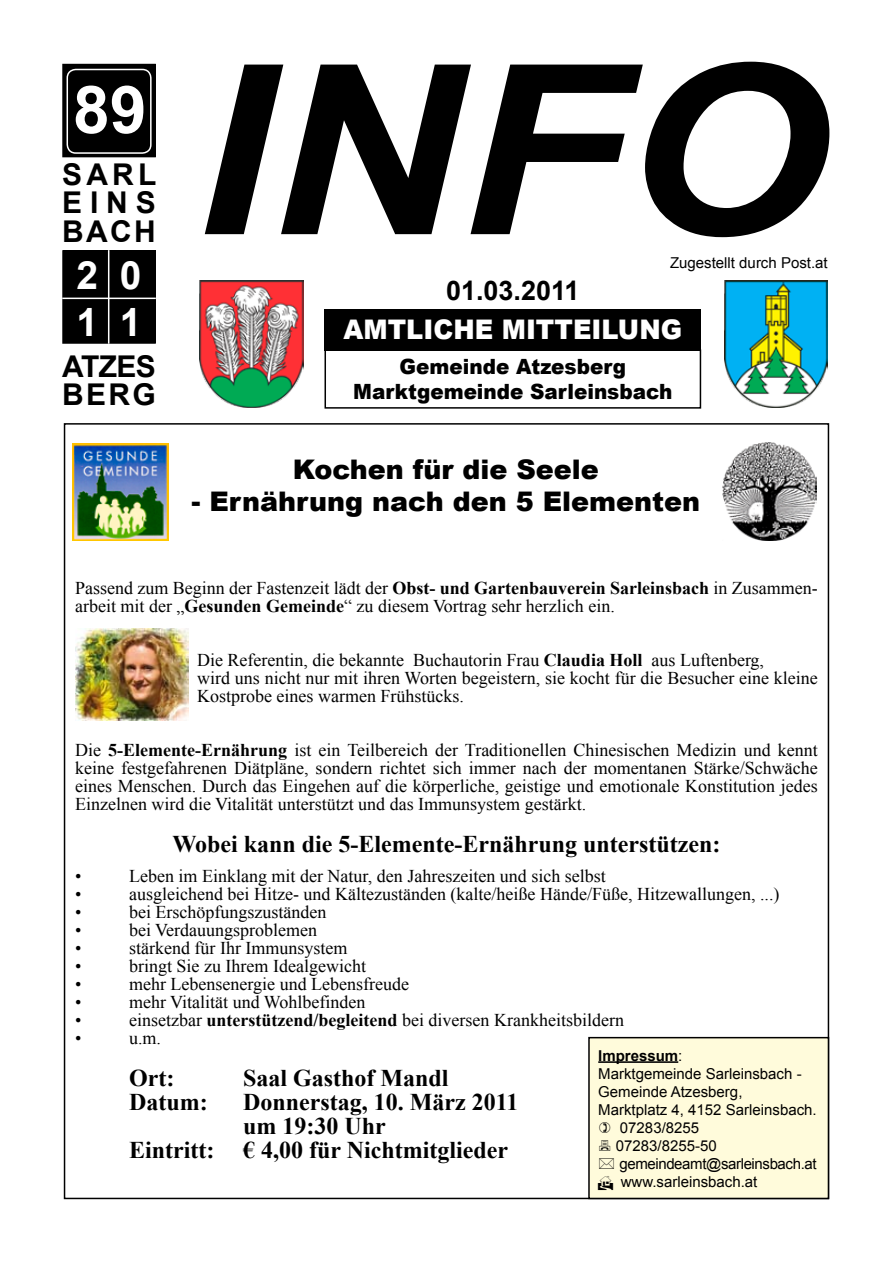
<style>
.page{position:relative;width:893px;height:1263px;background:#fff}
.page>*{position:absolute;margin:0;border:0;box-sizing:border-box;transform-origin:0 0}
.t1{font:italic 700 236.85px "Arial";color:#000;scale:1.12 1}
.t2{font:700 66px "Arial";color:#fff}
.t3{font:700 39px/46.8px "Arial";color:#fff}
.t4{font:700 30px/28.5px "Arial";letter-spacing:.075em;color:#000;text-align:justify}
.t5{font:700 30px/28.5px "Arial";letter-spacing:-.02em;color:#000}
.t6{font:900 27px "Arial";color:#000}
.t7{font:900 27px "Arial";color:#fff;scale:.95 1}
.t8{font:700 27px "Arial";color:#000}
.t9{font:700 24px "Times New Roman";color:#000}
.t10{font:900 21px/25.2px "Arial";color:#000;text-align:center;scale:.95 1}
.t11{font:18px/18px "Times New Roman";color:#000}
.t12{font:15px "Arial";color:#000}
.t13{font:15px "Arial";letter-spacing:-.025em;color:#000}
.t14{font:700 15px "Arial";color:#000}
.s1{font-weight:700}
.s2{font-weight:400}
</style>
<div class="page">
<div style="left:63px;top:65px;width:92px;height:92px;background:#000"></div>
<div style="left:62px;top:64px;width:94px;height:93px;border:2px solid #000"></div>
<div style="left:67px;top:69px;width:85px;height:85px;border:2px solid #fff;border-radius:9px"></div>
<div style="left:63px;top:251px;width:92px;height:92px;background:#000"></div>
<div style="left:62px;top:250px;width:94px;height:94px;border:2px solid #000"></div>
<hr style="left:62px;top:298px;width:94px;height:1px;background:#fff">
<hr style="left:108px;top:250px;width:1px;height:94px;background:#fff">
<div style="left:324px;top:309px;width:377px;height:41px;background:#000"></div>
<img style="left:724px;top:280px;width:104px;height:128px">
<img style="left:200px;top:280px;width:103px;height:128px">
<div style="left:324px;top:349px;width:377px;height:60px;border:2px solid #000"></div>
<img style="left:72px;top:443px;width:97px;height:97px">
<img style="left:723px;top:442px;width:94px;height:98px">
<img style="left:75px;top:628px;width:114px;height:93px">
<div style="left:589px;top:1038px;width:239px;height:160px;background:#fffbdb"></div>
<hr style="left:598px;top:1061px;width:80px;height:2px;background:#000">
<div style="left:588px;top:1037px;width:241px;height:162px;border:2px solid #000"></div>
<h2 class="t2" style="left:73px;top:66px;width:75px">89</h2>
<h3 class="t4" style="left:62px;top:161px;width:96px">SARL EINS BACH</h3>
<h3 class="t3" style="left:77px;top:253px;width:67px">2 0<br>1 1</h3>
<h3 class="t5" style="left:62px;top:353px;width:95px">ATZES<br>BERG</h3>
<h1 class="t1" style="left:196px;top:-7px;width:566px">INFO</h1>
<p class="t12" style="left:670px;top:253px;width:159px">Zugestellt durch Post.at</p>
<h3 class="t8" style="left:446px;top:272px;width:135px">01.03.2011</h3>
<h3 class="t7" style="left:344px;top:313px;width:358px">AMTLICHE MITTEILUNG</h3>
<p class="t10" style="left:353px;top:354px;width:337px">Gemeinde Atzesberg<br>Marktgemeinde Sarleinsbach</p>
<h3 class="t6" style="left:293px;top:449px;width:308px">Kochen für die Seele</h3>
<h3 class="t6" style="left:191px;top:482px;width:510px">- Ernährung nach den 5 Elementen</h3>
<p class="t11" style="left:75px;top:579px;width:744px">Passend zum Beginn der Fastenzeit lädt der <span class="s1">Obst- und Gartenbauverein Sarleinsbach</span> in Zusammen&shy;arbeit mit der „<span class="s1">Gesunden Gemeinde</span>“ zu diesem Vortrag sehr herzlich ein.</p>
<p class="t11" style="left:197px;top:651px;width:622px">Die Referentin, die bekannte Buchautorin Frau <span class="s1">Claudia Holl</span> aus Luftenberg,<br>wird uns nicht nur mit ihren Worten begeistern, sie kocht für die Besucher eine kleine<br>Kostprobe eines warmen Frühstücks.</p>
<p class="t11" style="left:75px;top:741px;width:744px;text-align:justify">Die <span class="s1">5-Elemente-Ernährung</span> ist ein Teilbereich der Traditionellen Chinesischen Medizin und kennt keine festgefahrenen Diätpläne, sondern richtet sich immer nach der momentanen Stärke/Schwäche eines Menschen. Durch das Eingehen auf die körperliche, geistige und emotionale Konstitution jedes Einzelnen wird die Vitalität unterstützt und das Immunsystem gestärkt.</p>
<h3 class="t9" style="left:172px;top:827px;width:550px">Wobei kann die 5-Elemente-Ernährung unterstützen:</h3>
<p class="t11" style="left:75px;top:867px;width:8px">•</p>
<p class="t11" style="left:129px;top:867px;width:478px">Leben im Einklang mit der Natur, den Jahreszeiten und sich selbst</p>
<p class="t11" style="left:75px;top:885px;width:8px">•</p>
<p class="t11" style="left:129px;top:885px;width:652px">ausgleichend bei Hitze- und Kältezuständen (kalte/heiße Hände/Füße, Hitzewallungen, ...)</p>
<p class="t11" style="left:75px;top:903px;width:8px">•</p>
<p class="t11" style="left:129px;top:903px;width:199px">bei Erschöpfungszuständen</p>
<p class="t11" style="left:75px;top:921px;width:8px">•</p>
<p class="t11" style="left:129px;top:921px;width:190px">bei Verdauungsproblemen</p>
<p class="t11" style="left:75px;top:939px;width:8px">•</p>
<p class="t11" style="left:129px;top:939px;width:220px">stärkend für Ihr Immunsystem</p>
<p class="t11" style="left:75px;top:957px;width:8px">•</p>
<p class="t11" style="left:129px;top:957px;width:238px">bringt Sie zu Ihrem Idealgewicht</p>
<p class="t11" style="left:75px;top:975px;width:8px">•</p>
<p class="t11" style="left:129px;top:975px;width:282px">mehr Lebensenergie und Lebensfreude</p>
<p class="t11" style="left:75px;top:993px;width:8px">•</p>
<p class="t11" style="left:129px;top:993px;width:238px">mehr Vitalität und Wohlbefinden</p>
<p class="t11" style="left:75px;top:1011px;width:8px">•</p>
<p class="t11" style="left:129px;top:1011px;width:496px">einsetzbar <span class="s1">unterstützend/begleitend</span> bei diversen Krankheitsbildern</p>
<p class="t11" style="left:75px;top:1029px;width:8px">•</p>
<p class="t11" style="left:129px;top:1029px;width:34px">u.m.</p>
<h3 class="t9" style="left:129px;top:1061px;width:47px">Ort:</h3>
<h3 class="t9" style="left:243px;top:1061px;width:207px">Saal Gasthof Mandl</h3>
<h3 class="t9" style="left:129px;top:1085px;width:80px">Datum:</h3>
<h3 class="t9" style="left:243px;top:1085px;width:277px">Donnerstag, 10. März 2011</h3>
<h3 class="t9" style="left:243px;top:1109px;width:144px">um 19:30 Uhr</h3>
<h3 class="t9" style="left:129px;top:1133px;width:380px">Eintritt: € 4,00 für Nichtmitglieder</h3>
<p class="t14" style="left:598px;top:1045px;width:86px">Impressum<span class="s2">:</span></p>
<p class="t12" style="left:598px;top:1063px;width:205px">Marktgemeinde Sarleinsbach -</p>
<p class="t12" style="left:598px;top:1081px;width:146px">Gemeinde Atzesberg,</p>
<p class="t12" style="left:598px;top:1099px;width:220px">Marktplatz 4, 4152 Sarleinsbach.</p>
<p class="t12" style="left:620px;top:1117px;width:81px">07283/8255</p>
<p class="t12" style="left:616px;top:1135px;width:102px">07283/8255-50</p>
<p class="t13" style="left:619px;top:1153px;width:199px">gemeindeamt@sarleinsbach.at</p>
<p class="t12" style="left:598px;top:1171px;width:161px">★ www.sarleinsbach.at</p>
</div>
